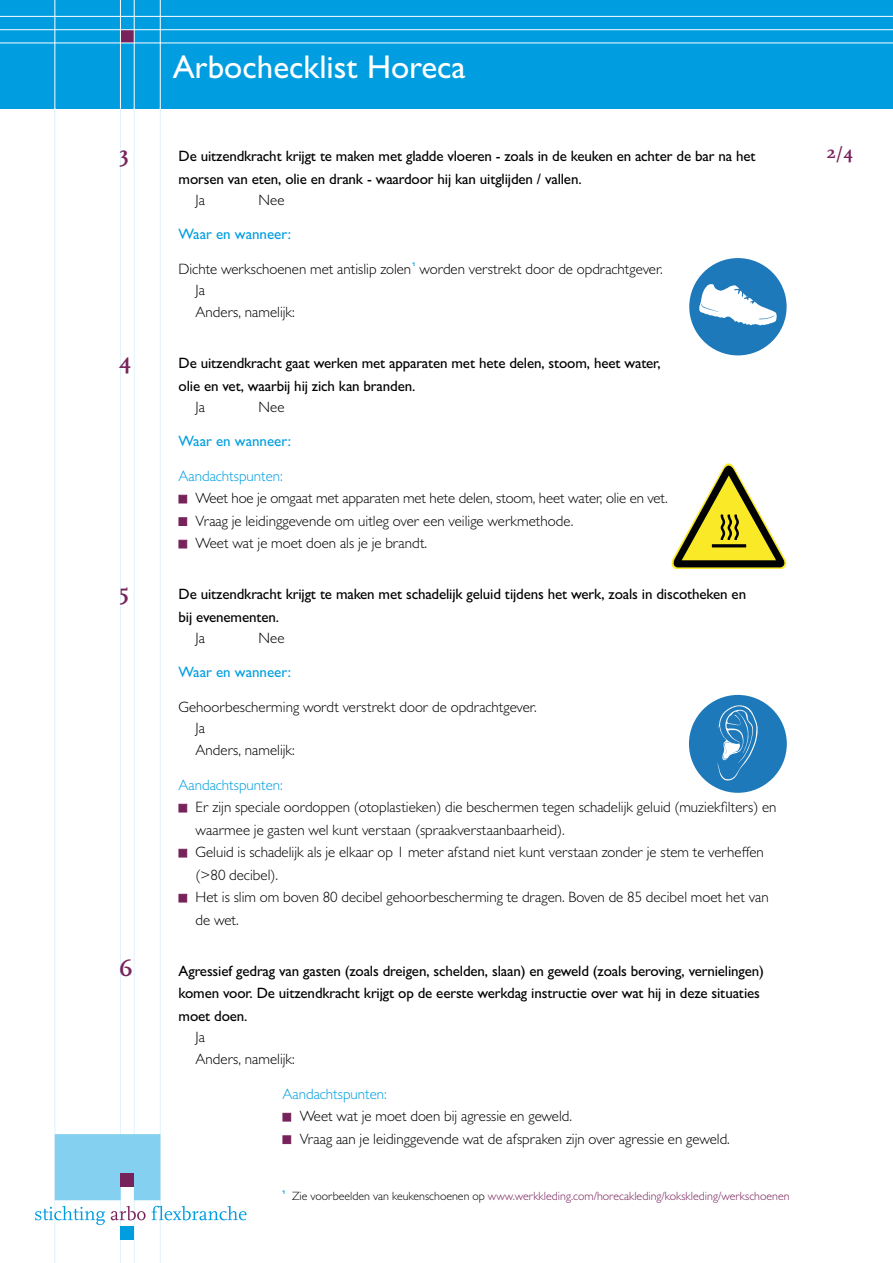
<style>
.page{position:relative;width:893px;height:1263px;background:#fff}
.page>*{position:absolute;margin:0;border:0;box-sizing:border-box;transform-origin:0 0}
.t1{font:500 33px "Gill Sans MT Pro";color:#fff}
.t2{font:700 22.5px "Scala";color:#77235b}
.t3{font:700 18px "Scala";color:#77235b}
.t4{font:300 15px/22.5px "Gill Sans MT Pro";color:#000}
.t5{font:500 15px/22.5px "Gill Sans MT Pro";letter-spacing:-.01em;color:#000}
.t6{font:300 15px "Gill Sans MT Pro";color:#009ee0}
.t7{font:500 15px "Gill Sans MT Pro";color:#009ee0}
.t8{font:300 12px "Gill Sans MT Pro";color:#77235b}
.t9{font:500 8.7px "Gill Sans MT Pro";color:#009ee0}
.s1{color:#000}
</style>
<div class="page">
<div style="left:0;top:0;width:893px;height:108px;background:#009ee0"></div>
<div style="left:120px;top:30px;width:14px;height:13px;background:#77235b"></div>
<hr style="left:0;top:43px;width:893px;height:1px;background:#fff">
<hr style="left:0;top:29px;width:893px;height:1px;background:#fff">
<hr style="left:0;top:16px;width:893px;height:1px;background:#fff">
<hr style="left:160px;top:0;width:1px;height:108px;background:#fff">
<hr style="left:120px;top:0;width:1px;height:108px;background:#fff">
<hr style="left:54px;top:0;width:1px;height:108px;background:#fff">
<hr style="left:134px;top:0;width:1px;height:108px;background:#fff">
<hr style="left:160px;top:108px;width:1px;height:1155px;background:#e0f2fb">
<hr style="left:120px;top:108px;width:1px;height:1155px;background:#e0f2fb">
<hr style="left:54px;top:108px;width:1px;height:1155px;background:#e0f2fb">
<hr style="left:134px;top:108px;width:1px;height:1155px;background:#e0f2fb">
<svg style="left:35px;top:1206px;width:70px;height:19px"></svg>
<svg style="left:111px;top:1206px;width:35px;height:14px"></svg>
<svg style="left:152px;top:1206px;width:95px;height:14px"></svg>
<div style="left:55px;top:1134px;width:105px;height:66px;background:#84d0f0"></div>
<div style="left:121px;top:1174px;width:13px;height:13px;background:#77235b"></div>
<div style="left:121px;top:1227px;width:13px;height:13px;background:#009ee0"></div>
<div style="left:179px;top:495px;width:8px;height:8px;background:#77235b;border:1px solid #77235b"></div>
<div style="left:179px;top:517px;width:8px;height:9px;background:#77235b;border:1px solid #77235b"></div>
<div style="left:179px;top:540px;width:8px;height:8px;background:#77235b;border:1px solid #77235b"></div>
<div style="left:179px;top:804px;width:8px;height:8px;background:#77235b;border:1px solid #77235b"></div>
<div style="left:179px;top:849px;width:8px;height:8px;background:#77235b;border:1px solid #77235b"></div>
<div style="left:179px;top:894px;width:8px;height:8px;background:#77235b;border:1px solid #77235b"></div>
<div style="left:283px;top:1113px;width:8px;height:8px;background:#77235b;border:1px solid #77235b"></div>
<div style="left:283px;top:1135px;width:8px;height:9px;background:#77235b;border:1px solid #77235b"></div>
<div style="left:689px;top:258px;width:98px;height:97px;background:#1d79ba;border-radius:50%"></div>
<svg style="left:699px;top:284px;width:78px;height:41px"></svg>
<div style="left:689px;top:695px;width:98px;height:98px;background:#1d79ba;border-radius:50%"></div>
<svg style="left:717px;top:705px;width:41px;height:76px"></svg>
<svg style="left:671px;top:463px;width:116px;height:106px"></svg>
<h1 class="t1" style="left:173px;top:48px;width:294px">Arbochecklist Horeca</h1>
<h2 class="t2" style="left:119px;top:141px;width:11px">3</h2>
<p class="t5" style="left:179px;top:145px;width:578px">De uitzendkracht krijgt te maken met gladde vloeren - zoals in de keuken en achter de bar na het morsen van eten, olie en drank - waardoor hij kan uitglijden / vallen.</p>
<p class="t4" style="left:196px;top:188px;width:11px">Ja</p>
<p class="t4" style="left:259px;top:188px;width:27px">Nee</p>
<p class="t7" style="left:179px;top:225px;width:114px">Waar en wanneer:</p>
<p class="t4" style="left:179px;top:257px;width:234px">Dichte werkschoenen met antislip zolen</p>
<p class="t9" style="left:411px;top:258px;width:6px">1</p>
<p class="t4" style="left:419px;top:257px;width:245px">worden verstrekt door de opdrachtgever.</p>
<p class="t4" style="left:196px;top:278px;width:101px">Ja<br>Anders, namelijk:</p>
<h2 class="t2" style="left:119px;top:348px;width:14px">4</h2>
<p class="t5" style="left:179px;top:352px;width:484px">De uitzendkracht gaat werken met apparaten met hete delen, stoom, heet water, olie en vet, waarbij hij zich kan branden.</p>
<p class="t4" style="left:196px;top:395px;width:11px">Ja</p>
<p class="t4" style="left:259px;top:395px;width:27px">Nee</p>
<p class="t7" style="left:179px;top:432px;width:114px">Waar en wanneer:</p>
<p class="t6" style="left:179px;top:467px;width:106px">Aandachtspunten:</p>
<p class="t4" style="left:196px;top:487px;width:474px">Weet hoe je omgaat met apparaten met hete delen, stoom, heet water, olie en vet.<br>Vraag je leidinggevende om uitleg over een veilige werkmethode.<br>Weet wat je moet doen als je je brandt.</p>
<h2 class="t2" style="left:119px;top:579px;width:11px">5</h2>
<p class="t5" style="left:179px;top:583px;width:569px">De uitzendkracht krijgt te maken met schadelijk geluid tijdens het werk, zoals in discotheken en bij evenementen.</p>
<p class="t4" style="left:196px;top:626px;width:11px">Ja</p>
<p class="t4" style="left:259px;top:626px;width:27px">Nee</p>
<p class="t7" style="left:179px;top:663px;width:114px">Waar en wanneer:</p>
<p class="t4" style="left:196px;top:696px;width:343px;line-height:21px;text-indent:-17px">Gehoorbescherming wordt verstrekt door de opdrachtgever.<br>Ja</p>
<p class="t4" style="left:196px;top:739px;width:101px">Anders, namelijk:</p>
<p class="t6" style="left:179px;top:776px;width:106px">Aandachtspunten:</p>
<p class="t4" style="left:196px;top:796px;width:582px">Er zijn speciale oordoppen (otoplastieken) die beschermen tegen schadelijk geluid (muziekfilters) en waarmee je gasten wel kunt verstaan (spraakverstaanbaarheid).<br>Geluid is schadelijk als je elkaar op 1 meter afstand niet kunt verstaan zonder je stem te verheffen (&gt;80 decibel).<br>Het is slim om boven 80 decibel gehoorbescherming te dragen. Boven de 85 decibel moet het van de wet.</p>
<h2 class="t2" style="left:119px;top:956px;width:15px">6</h2>
<p class="t5" style="left:179px;top:959px;width:587px">Agressief gedrag van gasten (zoals dreigen, schelden, slaan) en geweld (zoals beroving, vernielingen) komen voor. De uitzendkracht krijgt op de eerste werkdag instructie over wat hij in deze situaties moet doen.</p>
<p class="t4" style="left:196px;top:1025px;width:101px">Ja<br>Anders, namelijk:</p>
<p class="t6" style="left:283px;top:1085px;width:106px">Aandachtspunten:</p>
<p class="t4" style="left:300px;top:1105px;width:432px">Weet wat je moet doen bij agressie en geweld.<br>Vraag aan je leidinggevende wat de afspraken zijn over agressie en geweld.</p>
<p class="t9" style="left:281px;top:1186px;width:6px">1</p>
<p class="t8" style="left:292px;top:1189px;width:499px"><span class="s1">Zie voorbeelden van keukenschoenen op</span> www.werkkleding.com/horecakleding/kokskleding/werkschoenen</p>
<p class="t3" style="left:826px;top:142px;width:28px">2/4</p>
</div>
